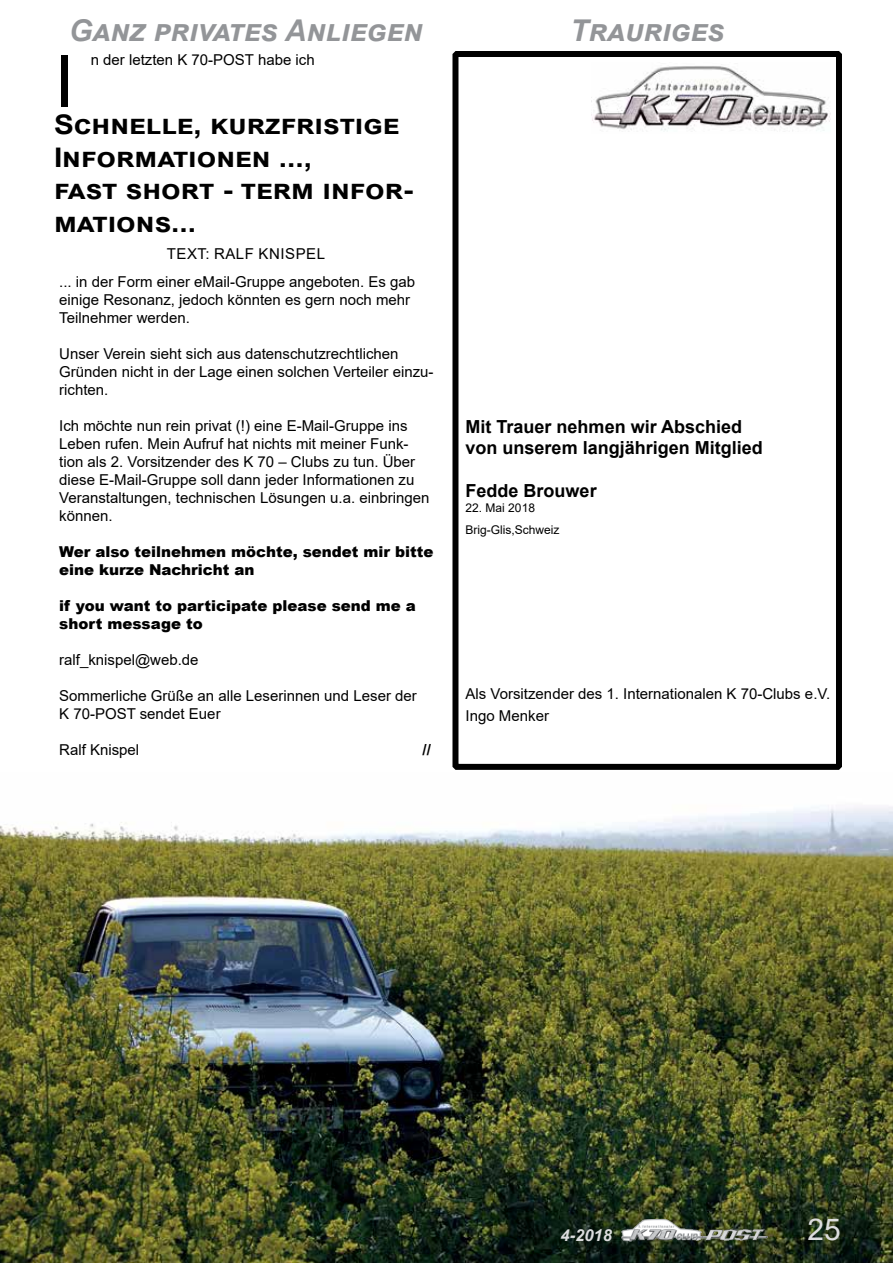
<style>
.page{position:relative;width:893px;height:1263px;background:#fff}
.page>*{position:absolute;margin:0;border:0;box-sizing:border-box;transform-origin:0 0}
.t1{font:72px "Arial";color:#000}
.t2{font:italic 700 30px "Arial";color:#939598}
.t3{font:30px "Arial";color:#dcddde}
.t4{font:700 27px/32.4px "Arial";color:#000;scale:1.1 1}
.t5{font:700 18px/21.6px "Arial";color:#000}
.t6{font:italic 700 16.5px "Arial";color:#dcddde}
.t7{font:15px/18px "Arial";color:#000}
.t8{font:900 15px/18px "Arial";color:#000}
.t9{font:12px/21.6px "Arial";color:#000}
</style>
<div class="page">
<div style="left:452px;top:51px;width:390px;height:719px;border:6px solid #000"></div>
<img style="left:591px;top:64px;width:239px;height:68px">
<img style="left:0;top:807px;width:893px;height:456px">
<img style="left:621px;top:1220px;width:147px;height:21px">
<h2 class="t2" style="left:69px;top:10px;width:355px">Ganz privates Anliegen</h2>
<h1 class="t1" style="left:54px;top:32px;width:22px">I</h1>
<p class="t7" style="left:91px;top:51px;width:226px">n der letzten K 70-POST habe ich</p>
<h3 class="t4" style="left:54px;top:109px;width:328px">Schnelle, kurzfristige<br>Informationen ...,<br>fast short - term infor&shy;mations...</h3>
<p class="t7" style="left:167px;top:245px;width:69px">Text: Ralf</p>
<p class="t7" style="left:259px;top:245px;width:21px">Knispel</p>
<p class="t7" style="left:59px;top:273px;width:357px">... in der Form einer eMail-Gruppe angeboten. Es gab einige Resonanz, jedoch könnten es gern noch mehr<br>Teilnehmer werden.</p>
<p class="t7" style="left:59px;top:345px;width:376px">Unser Verein sieht sich aus datenschutzrechtlichen<br>Gründen nicht in der Lage einen solchen Verteiler einzu&shy;richten.</p>
<p class="t7" style="left:59px;top:417px;width:372px">Ich möchte nun rein privat (!) eine E-Mail-Gruppe ins Leben rufen. Mein Aufruf hat nichts mit meiner Funk&shy;tion als 2. Vorsitzender des K 70 – Clubs zu tun. Über diese E-Mail-Gruppe soll dann jeder Informationen zu Veranstaltungen, technischen Lösungen u.a. einbringen können.</p>
<p class="t8" style="left:59px;top:542px;width:376px">Wer also teilnehmen möchte, sendet mir bitte eine kurze Nachricht an</p>
<p class="t8" style="left:59px;top:596px;width:358px">if you want to participate please send me a short message to</p>
<p class="t7" style="left:59px;top:651px;width:141px">ralf_knispel@web.de</p>
<p class="t7" style="left:59px;top:687px;width:359px">Sommerliche Grüße an alle Leserinnen und Leser der<br>K 70-POST sendet Euer</p>
<p class="t7" style="left:59px;top:741px;width:82px">Ralf Knispel</p>
<p class="t8" style="left:423px;top:740px;width:10px">//</p>
<h2 class="t2" style="left:570px;top:10px;width:156px">Trauriges</h2>
<p class="t5" style="left:466px;top:416px;width:299px">Mit Trauer nehmen wir Abschied von unserem langjährigen Mitglied</p>
<p class="t5" style="left:466px;top:481px;width:133px">Fedde Brouwer</p>
<p class="t9" style="left:466px;top:497px;width:96px">22. Mai 2018<br>Brig-Glis,Schweiz</p>
<p class="t7" style="left:466px;top:683px;width:366px;line-height:21.6px">Als Vorsitzender des 1. Internationalen K 70-Clubs e.V.<br>Ingo Menker</p>
<p class="t6" style="left:561px;top:1224px;width:53px">4-2018</p>
<h2 class="t3" style="left:807px;top:1209px;width:35px">25</h2>
</div>
